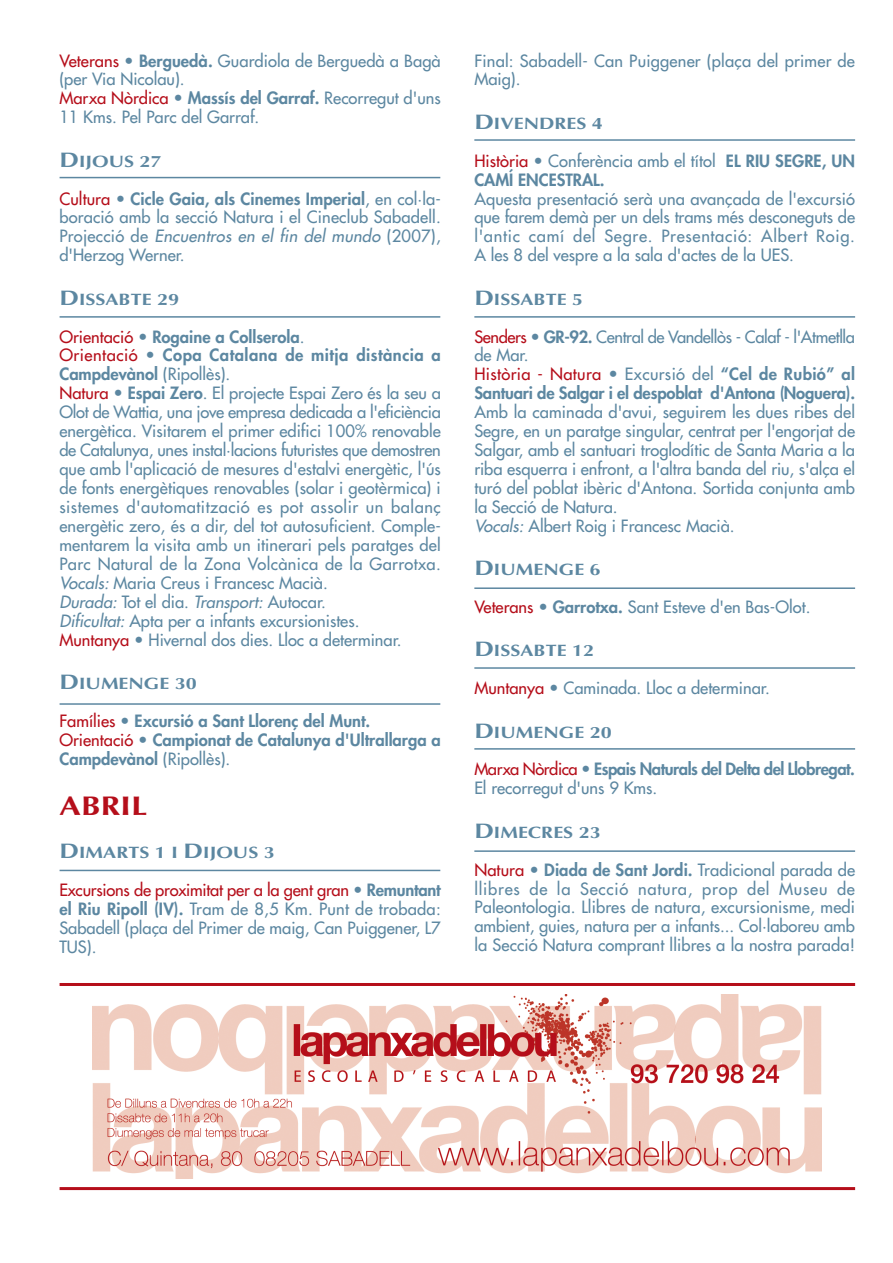
<style>
.page{position:relative;width:893px;height:1263px;background:#fff}
.page>*{position:absolute;margin:0;border:0;box-sizing:border-box;transform-origin:0 0}
.t1{font:700 27px "Optima";color:#b50e1a;scale:1.2 1}
.t2{font:16.5px/18.9px "Futura";color:#5c87a1}
.t3{font:800 16.5px/19px "Futura";color:#5c87a1}
.t4{font:700 16.5px "Optima";color:#5c87a1;scale:1.2 1}
.t5{font:800 16.5px/18.9px "Futura";letter-spacing:-.025em;color:#5c87a1}
.s1{color:#b50e1a}
.s2{font-weight:800}
.s3{font-size:21px}
.s4{font-style:italic}
.s5{font-weight:400;color:#b50e1a}
.s6{font-weight:400}
</style>
<div class="page">
<img style="left:93px;top:995px;width:729px;height:183px">
<hr style="left:60px;top:1187px;width:795px;height:3px;background:#b50e1a">
<hr style="left:60px;top:983px;width:795px;height:3px;background:#b50e1a">
<hr style="left:60px;top:177px;width:380px;height:1px;background:#5c87a1">
<hr style="left:474px;top:139px;width:381px;height:2px;background:#5c87a1">
<hr style="left:60px;top:703px;width:380px;height:2px;background:#5c87a1">
<hr style="left:60px;top:870px;width:380px;height:1px;background:#5c87a1">
<hr style="left:60px;top:316px;width:380px;height:2px;background:#5c87a1">
<hr style="left:474px;top:316px;width:381px;height:2px;background:#5c87a1">
<hr style="left:474px;top:587px;width:381px;height:2px;background:#5c87a1">
<hr style="left:474px;top:667px;width:381px;height:2px;background:#5c87a1">
<hr style="left:474px;top:748px;width:381px;height:2px;background:#5c87a1">
<hr style="left:474px;top:850px;width:381px;height:2px;background:#5c87a1">
<p class="t2" style="left:59px;top:52px;width:383px"><span class="s1">Veterans</span> • <span class="s2">Berguedà.</span> Guardiola de Berguedà a Bagà (per Via Nicolau).<br><span class="s1">Marxa Nòrdica</span> • <span class="s2">Massís del Garraf.</span> Recorregut d'uns 11 Kms. Pel Parc del Garraf.</p>
<p class="t4" style="left:59px;top:154px;width:87px"><span class="s3">D</span>IJOUS 27</p>
<p class="t2" style="left:59px;top:190px;width:383px;text-align:justify"><span class="s1">Cultura</span> • <span class="s2">Cicle Gaia, als Cinemes Imperial</span>, en col·la&shy;boració amb la secció Natura i el Cineclub Sabadell.<br>P ro j ec c i ó d e <span class="s4">Encuentros en el fin del mundo</span> ( 2 0 0 7 ) , d'Herzog Werner.</p>
<p class="t4" style="left:59px;top:292px;width:101px"><span class="s3">D</span>ISSABTE 29</p>
<p class="t2" style="left:59px;top:328px;width:383px"><span class="s1">Orientació</span> • <span class="s2">Rogaine a Collserola</span>.<br><span class="s1">Orientació</span> • <span class="s2">Copa Catalana de mitja distància a Campdevànol</span> (Ripollès).<br><span class="s1">Natura</span> • <span class="s2">Espai Zero</span>. El projecte Espai Zero és la seu a Olot de Wattia, una jove empresa dedicada a l'eficiència energètica. Visitarem el primer edifici 100% renovable de Catalunya, unes instal·lacions futuristes que demostren que amb l'aplicació de mesures d'estalvi energètic, l'ús de fonts energètiques renovables (solar i geotèrmica) i sistemes d'automatització es pot assolir un balanç energètic zero, és a dir, del tot autosuficient. Comple&shy;mentarem la visita amb un itinerari pels paratges del Parc Natural de la Zona Volcànica de la Garrotxa.<br><span class="s4">Vocals:</span> Maria Creus i Francesc Macià.<br><span class="s4">Durada:</span> To t e l d i a . <span class="s4">Transport:</span> A u to c a r.<br><span class="s4">Dificultat:</span> Apta per a infants excursionistes.<br><span class="s1">Muntanya</span> • Hivernal dos dies. Lloc a determinar.</p>
<p class="t4" style="left:59px;top:677px;width:116px"><span class="s3">D</span>IUMENGE 30</p>
<p class="t3" style="left:59px;top:713px;width:383px"><span class="s5">Famílies</span> <span class="s6">•</span> Excursió a Sant Llorenç del Munt.<br><span class="s5">Orientació</span> <span class="s6">•</span> Campionat de Catalunya d'Ultrallarga a<br>Campdevànol <span class="s6">(Ripollès).</span></p>
<h1 class="t1" style="left:59px;top:795px;width:75px">ABRIL</h1>
<p class="t4" style="left:59px;top:846px;width:181px"><span class="s3">D</span>IMARTS 1 I <span class="s3">D</span>IJOUS 3</p>
<p class="t2" style="left:59px;top:882px;width:383px;text-align:justify"><span class="s1">Excursions de proximitat per a la gent gran</span> • <span class="s2">Remuntant el Riu Ripoll (IV).</span> Tram de 8,5 Km. Punt de trobada:<br>Sabadell (plaça del Primer de maig, Can Puiggener, L7<br>TUS).</p>
<p class="t2" style="left:474px;top:52px;width:382px">Final: Sabadell- Can Puiggener (plaça del primer de<br>Maig).</p>
<p class="t4" style="left:474px;top:116px;width:109px"><span class="s3">D</span>IVENDRES 4</p>
<p class="t3" style="left:474px;top:152px;width:382px"><span class="s5">Història</span> <span class="s6">• Conferència amb el títol</span> EL RIU SEGRE, UN<br>CAMÍ ENCESTRAL.</p>
<p class="t2" style="left:474px;top:190px;width:382px;text-align:justify">Aquesta presentació serà una avançada de l'excursió que farem demà per un dels trams més desconeguts de l'antic camí del Segre. Presentació: Albert Roig.<br>A les 8 del vespre a la sala d'actes de la UES.</p>
<p class="t4" style="left:474px;top:292px;width:92px"><span class="s3">D</span>ISSABTE 5</p>
<p class="t3" style="left:474px;top:328px;width:382px"><span class="s5">Senders</span> <span class="s6">•</span> GR-92. <span class="s6">Central de Vandellòs - Calaf - l'Atmetlla de Mar.<br></span><span class="s5">Història - Natura</span> <span class="s6">• Excursió del</span> “Cel de Rubió” al Santuari de Salgar i el despoblat d'Antona (Noguera).</p>
<p class="t2" style="left:474px;top:404px;width:382px">Amb la caminada d'avui, seguirem les dues ribes del Segre, en un paratge singular, centrat per l'engorjat de Salgar, amb el santuari troglodític de Santa Maria a la riba esquerra i enfront, a l'altra banda del riu, s'alça el turó del poblat ibèric d'Antona. Sortida conjunta amb la Secció de Natura.<br><span class="s4">Vocals:</span> Albert Roig i Francesc Macià.</p>
<p class="t4" style="left:474px;top:563px;width:107px"><span class="s3">D</span>IUMENGE 6</p>
<p class="t2" style="left:474px;top:599px;width:337px"><span class="s1">Veterans</span> • <span class="s2">Garrotxa.</span> Sant Esteve d'en Bas-Olot.</p>
<p class="t4" style="left:474px;top:644px;width:101px"><span class="s3">D</span>ISSABTE 12</p>
<p class="t2" style="left:474px;top:680px;width:297px"><span class="s1">Muntanya</span> • Caminada. Lloc a determinar.</p>
<p class="t4" style="left:474px;top:725px;width:116px"><span class="s3">D</span>IUMENGE 20</p>
<p class="t5" style="left:474px;top:761px;width:382px"><span class="s5">Marxa Nòrdica</span> <span class="s6">•</span> Espais Naturals del Delta del Llobregat.<br><span class="s6">El recorregut d'uns 9 Kms.</span></p>
<p class="t4" style="left:474px;top:825px;width:107px"><span class="s3">D</span>IMECRES 23</p>
<p class="t2" style="left:474px;top:861px;width:382px;text-align:justify"><span class="s1">Natura</span> • <span class="s2">Diada de Sant Jordi.</span> Tradicional parada de llibres de la Secció natura, prop del Museu de Paleontologia. Llibres de natura, excursionisme, medi ambient, guies, natura per a infants... Col·laboreu amb la Secció Natura comprant llibres a la nostra parada!</p>
</div>
